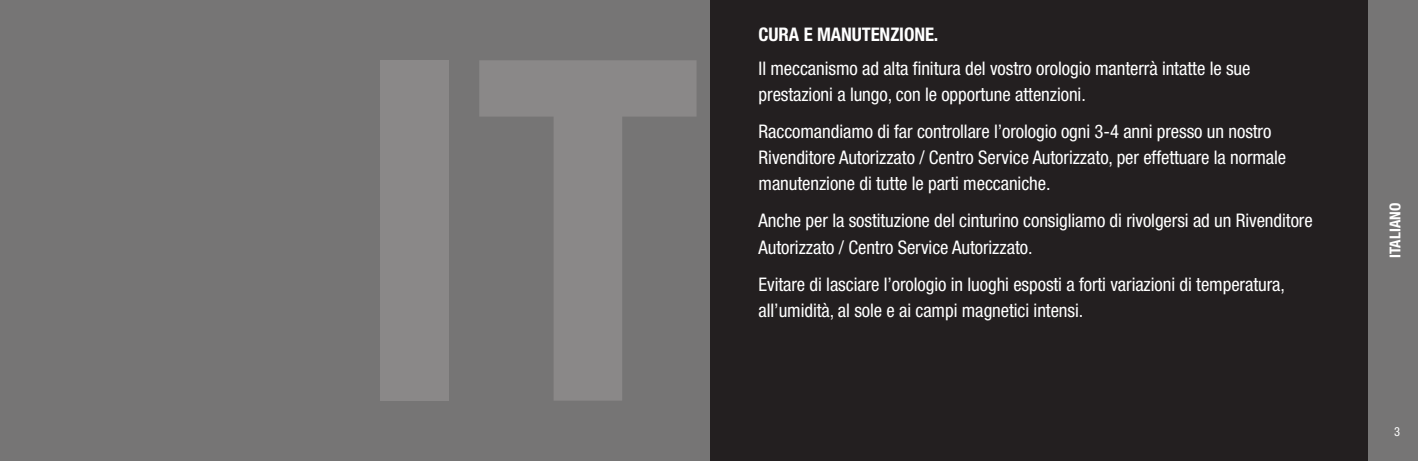
<style>
.page{position:relative;width:1418px;height:461px;background:#fff}
.page>*{position:absolute;margin:0;border:0;box-sizing:border-box;transform-origin:0 0}
.t1{font:condensed 18.75px/26.2px "Helvetica Neue LT Std";letter-spacing:-.005em;color:#fff}
.t2{font:700 condensed 18.75px "Helvetica Neue LT Std";letter-spacing:-.005em;color:#fff}
.t3{font:700 condensed 15px "Helvetica Neue LT Std";letter-spacing:.01em;color:#fff}
.t4{font:condensed 12.5px "Helvetica Neue LT Std";color:#fff}
</style>
<div class="page">
<div style="left:709px;top:0;width:708px;height:461px;background:#231f20"></div>
<div style="left:1368px;top:0;width:49px;height:461px;background:#767575"></div>
<div style="left:0;top:0;width:709px;height:461px;background:#767575"></div>
<p class="t2" style="left:758px;top:23px;width:181px">CURA E MANUTENZIONE.</p>
<p class="t1" style="left:758px;top:55px;width:493px">Il meccanismo ad alta finitura del vostro orologio manterrà intatte le sue prestazioni a lungo, con le opportune attenzioni.</p>
<p class="t1" style="left:758px;top:118px;width:529px">Raccomandiamo di far controllare l’orologio ogni 3-4 anni presso un nostro<br>Rivenditore Autorizzato / Centro Service Autorizzato, per effettuare la normale manutenzione di tutte le parti meccaniche.</p>
<p class="t1" style="left:758px;top:207px;width:555px">Anche per la sostituzione del cinturino consigliamo di rivolgersi ad un Rivenditore<br>Autorizzato / Centro Service Autorizzato.</p>
<p class="t1" style="left:758px;top:270px;width:528px">Evitare di lasciare l’orologio in luoghi esposti a forti variazioni di temperatura, all’umidità, al sole e ai campi magnetici intensi.</p>
<p class="t3" style="left:1385px;top:258px;width:57px;rotate:-90deg">ITALIANO</p>
<p class="t4" style="left:1393px;top:424px;width:8px">3</p>
</div>
